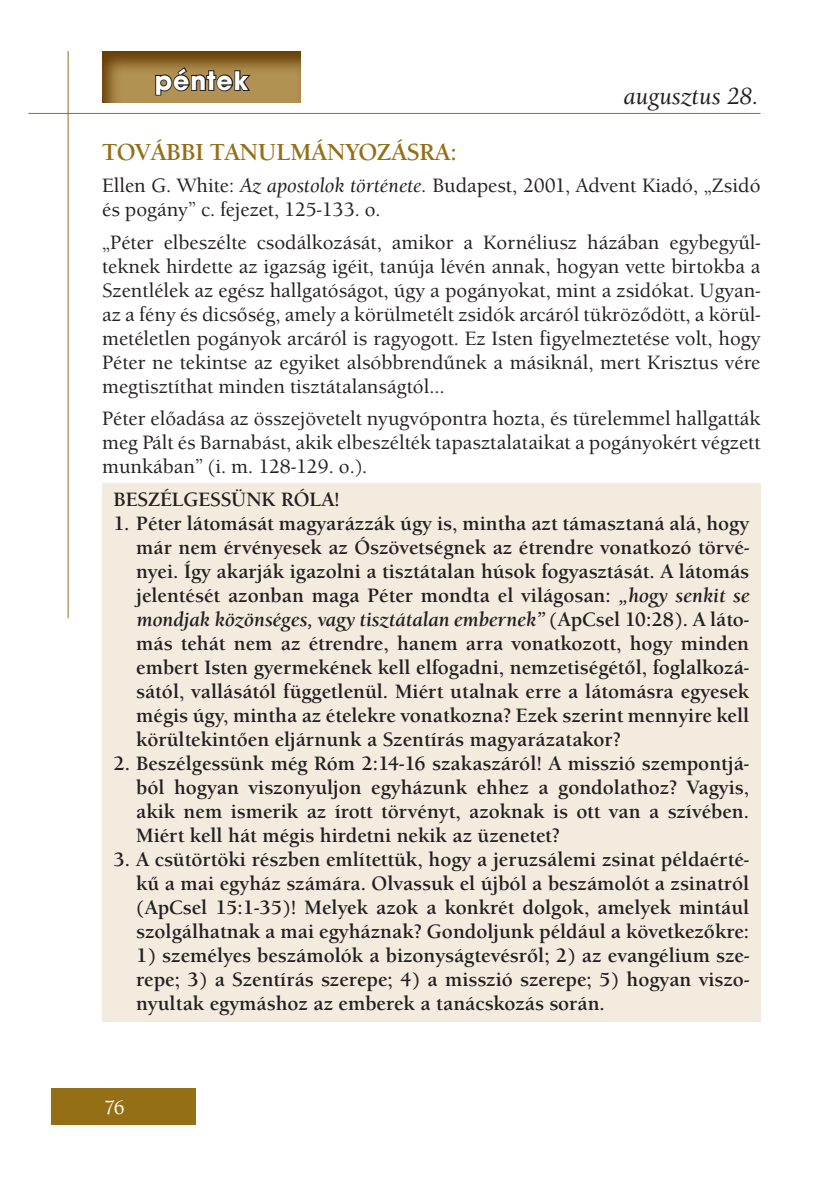
<style>
.page{position:relative;width:840px;height:1191px;background:#fff}
.page>*{position:absolute;margin:0;border:0;box-sizing:border-box;transform-origin:0 0}
.t1{font:700 28px "Avant Gar Got Itc TEE";letter-spacing:.04em;color:#fff}
.t2{font:700 24px "Berkeley Old Sty Itc TEE";color:#956f16}
.t3{font:italic 500 24px "Berkeley Old Sty Itc TEE";color:#231f20}
.t4{font:700 20px/24px "Berkeley Old Sty Itc TEE";color:#231f20;text-align:justify}
.t5{font:500 20px/24px "Berkeley Old Sty Itc TEE";color:#231f20;text-align:justify}
.t6{font:500 20px "Berkeley Old Sty Itc TEE";color:#fff}
.s1{font-style:italic}
</style>
<div class="page">
<div style="left:51px;top:1089px;width:145px;height:36px;background:#956f16"></div>
<hr style="left:28px;top:113px;width:732px;height:1px;background:#956f16">
<hr style="left:68px;top:51px;width:1px;height:567px;background:#956f16">
<div style="left:102px;top:483px;width:658px;height:539px;background:#f2ebde"></div>
<svg style="left:102px;top:51px;width:199px;height:52px;background:#987438"></svg>
<svg style="left:154px;top:66px;width:99px;height:31px;background:#826b40"></svg>
<h1 class="t1" style="left:155px;top:63px;width:95px">péntek</h1>
<p class="t3" style="left:623px;top:82px;width:136px">augusztus 28.</p>
<p class="t2" style="left:102px;top:138px;width:356px">TOVÁBBI TANULMÁNYOZÁSRA:</p>
<p class="t5" style="left:102px;top:173px;width:659px">Ellen G. White: <span class="s1">Az apostolok története.</span> Budapest, 2001, Advent Kiadó, „Zsidó és pogány” c. fejezet, 125-133. o.</p>
<p class="t5" style="left:102px;top:230px;width:659px">„Péter elbeszélte csodálkozását, amikor a Kornéliusz házában egybegyűl&shy;teknek hirdette az igazság igéit, tanúja lévén annak, hogyan vette birtokba a Szentlélek az egész hallgatóságot, úgy a pogányokat, mint a zsidókat. Ugyan&shy;az a fény és dicsőség, amely a körülmetélt zsidók arcáról tükröződött, a körül&shy;metéletlen pogányok arcáról is ragyogott. Ez Isten figyelmeztetése volt, hogy Péter ne tekintse az egyiket alsóbbrendűnek a másiknál, mert Krisztus vére megtisztíthat minden tisztátalanságtól…</p>
<p class="t5" style="left:102px;top:406px;width:659px">Péter előadása az összejövetelt nyugvópontra hozta, és türelemmel hallgatták meg Pált és Barnabást, akik elbeszélték tapasztalataikat a pogányokért végzett munkában” (i. m. 128-129. o.).</p>
<p class="t4" style="left:113px;top:487px;width:228px">BESZÉLGESSÜNK RÓLA!</p>
<p class="t4" style="left:136px;top:511px;width:614px;text-indent:-23px">1. Péter látomását magyarázzák úgy is, mintha azt támasztaná alá, hogy már nem érvényesek az Ószövetségnek az étrendre vonatkozó törvé&shy;nyei. Így akarják igazolni a tisztátalan húsok fogyasztását. A látomás jelentését azonban maga Péter mondta el világosan: <span class="s1">„hogy senkit se mondjak közönséges, vagy tisztátalan embernek”</span> (ApCsel 10:28). A láto&shy;más tehát nem az étrendre, hanem arra vonatkozott, hogy minden embert Isten gyermekének kell elfogadni, nemzetiségétől, foglalkozá&shy;sától, vallásától függetlenül. Miért utalnak erre a látomásra egyesek mégis úgy, mintha az ételekre vonatkozna? Ezek szerint mennyire kell körültekintően eljárnunk a Szentírás magyarázatakor?</p>
<p class="t4" style="left:136px;top:751px;width:614px;text-indent:-23px">2. Beszélgessünk még Róm 2:14-16 szakaszáról! A misszió szempontjá&shy;ból hogyan viszonyuljon egyházunk ehhez a gondolathoz? Vagyis, akik nem ismerik az írott törvényt, azoknak is ott van a szívében.<br>Miért kell hát mégis hirdetni nekik az üzenetet?</p>
<p class="t4" style="left:136px;top:847px;width:614px;text-indent:-23px">3. A csütörtöki részben említettük, hogy a jeruzsálemi zsinat példaérté&shy;kű a mai egyház számára. Olvassuk el újból a beszámolót a zsinatról (ApCsel 15:1-35)! Melyek azok a konkrét dolgok, amelyek mintául szolgálhatnak a mai egyháznak? Gondoljunk például a következőkre:</p>
<p class="t4" style="left:136px;top:943px;width:614px">1) személyes beszámolók a bizonyságtevésről; 2) az evangélium sze&shy;repe; 3) a Szentírás szerepe; 4) a misszió szerepe; 5) hogyan viszo&shy;nyultak egymáshoz az emberek a tanácskozás során.</p>
<p class="t6" style="left:104px;top:1096px;width:22px">76</p>
</div>
